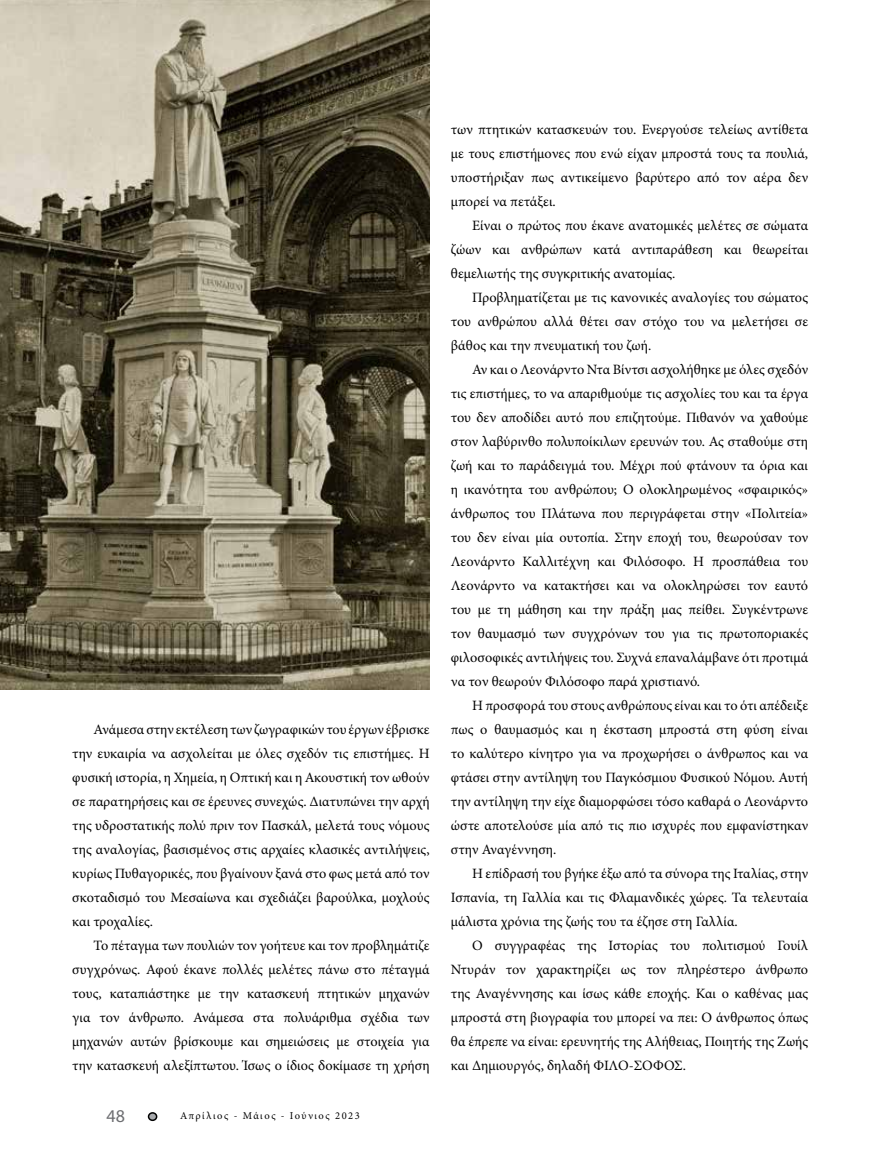
<style>
.page{position:relative;width:872px;height:1170px;background:#fff}
.page>*{position:absolute;margin:0;border:0;box-sizing:border-box;transform-origin:0 0}
.t1{font:18px "Myriad Pro";color:#6d6e71}
.t2{font:14.25px/24px "Minion Pro";color:#000;text-align:justify}
.t3{font:10.5px "Minion Pro";letter-spacing:.14em;color:#000}
</style>
<div class="page">
<div style="left:148px;top:1112px;width:9px;height:8px;background:#a7a9ac;border-radius:50%"></div>
<div style="left:148px;top:1111px;width:9px;height:9px;border:2px solid #000;border-radius:50%"></div>
<img style="left:0;top:0;width:429px;height:689px">
<p class="t2" style="left:72px;top:717px;width:359px;text-indent:21px">Ανάμεσα στην εκτέλεση των ζωγραφικών του έργων έβρισκε την ευκαιρία να ασχολείται με όλες σχεδόν τις επιστήμες. Η φυσική ιστορία, η Χημεία, η Οπτική και η Ακουστική τον ωθούν σε παρατηρήσεις και σε έρευνες συνεχώς. Διατυπώνει την αρχή της υδροστατικής πολύ πριν τον Πασκάλ, μελετά τους νόμους της αναλογίας, βασισμένος στις αρχαίες κλασικές αντιλήψεις, κυρίως Πυθαγορικές, που βγαίνουν ξανά στο φως μετά από τον σκοταδισμό του Μεσαίωνα και σχεδιάζει βαρούλκα, μοχλούς και τροχαλίες.</p>
<p class="t2" style="left:72px;top:933px;width:359px;text-indent:21px">Το πέταγμα των πουλιών τον γοήτευε και τον προβλημάτιζε συγχρόνως. Αφού έκανε πολλές μελέτες πάνω στο πέταγμά τους, καταπιάστηκε με την κατασκευή πτητικών μηχανών για τον άνθρωπο. Ανάμεσα στα πολυάριθμα σχέδια των μηχανών αυτών βρίσκουμε και σημειώσεις με στοιχεία για την κατασκευή αλεξίπτωτου. Ίσως ο ίδιος δοκίμασε τη χρήση</p>
<p class="t1" style="left:106px;top:1104px;width:20px">48</p>
<p class="t3" style="left:180px;top:1108px;width:181px">Απρίλιος - Μάιος - Ιούνιος 2023</p>
<p class="t2" style="left:451px;top:117px;width:359px">των πτητικών κατασκευών του. Ενεργούσε τελείως αντίθετα με τους επιστήμονες που ενώ είχαν μπροστά τους τα πουλιά, υποστήριξαν πως αντικείμενο βαρύτερο από τον αέρα δεν μπορεί να πετάξει.</p>
<p class="t2" style="left:451px;top:213px;width:359px;text-indent:21px">Είναι ο πρώτος που έκανε ανατομικές μελέτες σε σώματα ζώων και ανθρώπων κατά αντιπαράθεση και θεωρείται θεμελιωτής της συγκριτικής ανατομίας.</p>
<p class="t2" style="left:451px;top:285px;width:359px;text-indent:21px">Προβληματίζεται με τις κανονικές αναλογίες του σώματος του ανθρώπου αλλά θέτει σαν στόχο του να μελετήσει σε βάθος και την πνευματική του ζωή.</p>
<p class="t2" style="left:451px;top:357px;width:359px;text-indent:21px">Αν και ο Λεονάρντο Ντα Βίντσι ασχολήθηκε με όλες σχεδόν τις επιστήμες, το να απαριθμούμε τις ασχολίες του και τα έργα του δεν αποδίδει αυτό που επιζητούμε. Πιθανόν να χαθούμε στον λαβύρινθο πολυποίκιλων ερευνών του. Ας σταθούμε στη ζωή και το παράδειγμά του. Μέχρι πού φτάνουν τα όρια και η ικανότητα του ανθρώπου; Ο ολοκληρωμένος «σφαιρικός» άνθρωπος του Πλάτωνα που περιγράφεται στην «Πολιτεία» του δεν είναι μία ουτοπία. Στην εποχή του, θεωρούσαν τον Λεονάρντο Καλλιτέχνη και Φιλόσοφο. Η προσπάθεια του Λεονάρντο να κατακτήσει και να ολοκληρώσει τον εαυτό του με τη μάθηση και την πράξη μας πείθει. Συγκέντρωνε τον θαυμασμό των συγχρόνων του για τις πρωτοποριακές φιλοσοφικές αντιλήψεις του. Συχνά επαναλάμβανε ότι προτιμά να τον θεωρούν Φιλόσοφο παρά χριστιανό.</p>
<p class="t2" style="left:451px;top:693px;width:359px;text-indent:21px">Η προσφορά του στους ανθρώπους είναι και το ότι απέδειξε πως ο θαυμασμός και η έκσταση μπροστά στη φύση είναι το καλύτερο κίνητρο για να προχωρήσει ο άνθρωπος και να φτάσει στην αντίληψη του Παγκόσμιου Φυσικού Νόμου. Αυτή την αντίληψη την είχε διαμορφώσει τόσο καθαρά ο Λεονάρντο ώστε αποτελούσε μία από τις πιο ισχυρές που εμφανίστηκαν στην Αναγέννηση.</p>
<p class="t2" style="left:451px;top:861px;width:359px;text-indent:21px">Η επίδρασή του βγήκε έξω από τα σύνορα της Ιταλίας, στην Ισπανία, τη Γαλλία και τις Φλαμανδικές χώρες. Τα τελευταία μάλιστα χρόνια της ζωής του τα έζησε στη Γαλλία.</p>
<p class="t2" style="left:451px;top:933px;width:359px;text-indent:21px">Ο συγγραφέας της Ιστορίας του πολιτισμού Γουίλ Ντυράν τον χαρακτηρίζει ως τον πληρέστερο άνθρωπο της Αναγέννησης και ίσως κάθε εποχής. Και ο καθένας μας μπροστά στη βιογραφία του μπορεί να πει: Ο άνθρωπος όπως θα έπρεπε να είναι: ερευνητής της Αλήθειας, Ποιητής της Ζωής και Δημιουργός, δηλαδή ΦΙΛΟ-ΣΟΦΟΣ.</p>
</div>
